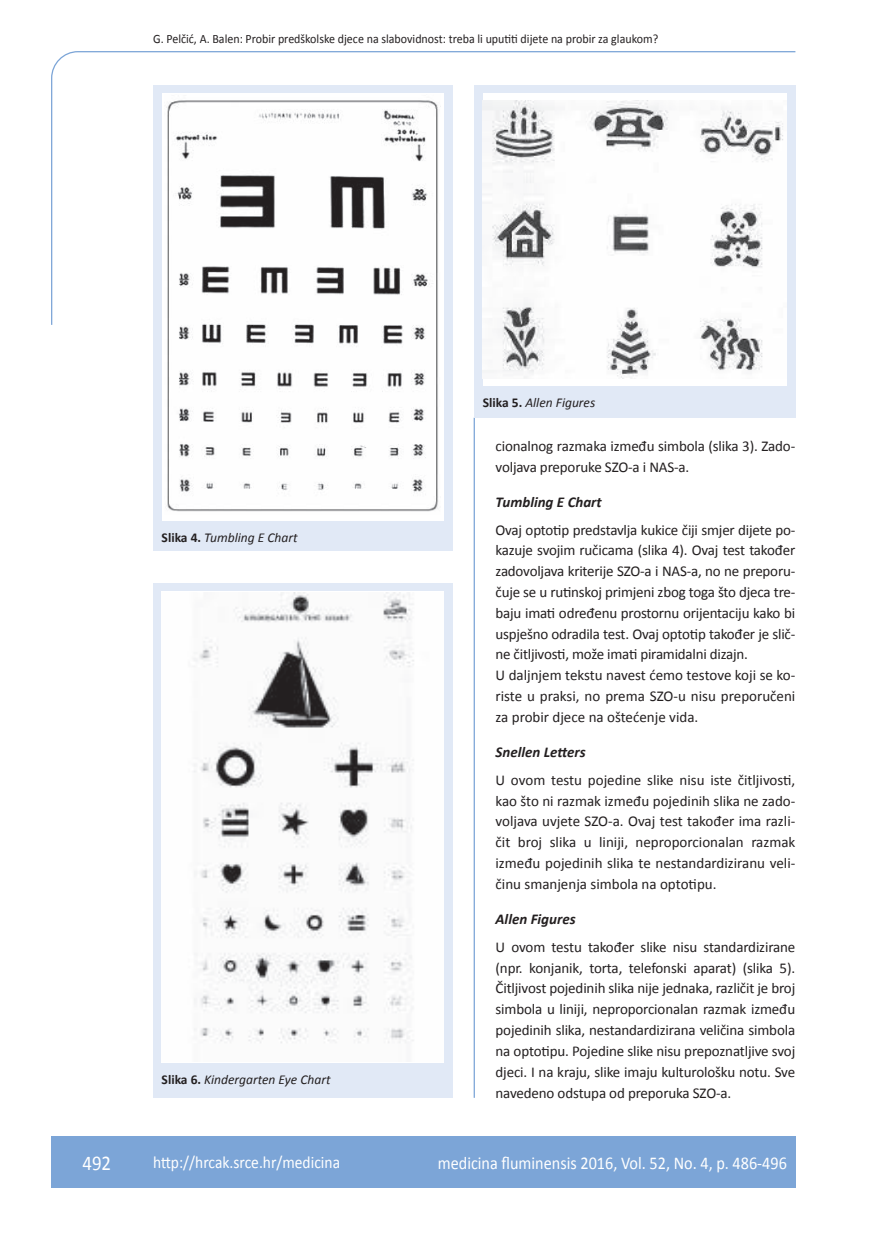
<style>
.page{position:relative;width:872px;height:1234px;background:#fff}
.page>*{position:absolute;margin:0;border:0;box-sizing:border-box;transform-origin:0 0}
.t1{font:21px "Calibri";color:#fff;scale:.9 1}
.t2{font:18px "Calibri";color:#fff;scale:.9 1}
.t3{font:17.25px "Calibri";color:#fff;scale:.9 1}
.t4{font:15px/20.9px "Calibri";letter-spacing:-.015em;color:#231f20}
.t5{font:italic 700 15px "Calibri";color:#231f20}
.t6{font:italic 13.5px "Calibri";color:#231f20}
.t7{font:12.75px "Calibri";color:#231f20;scale:.94 1}
.s1{font-weight:700;font-style:normal}
</style>
<div class="page">
<svg style="left:51px;top:51px;width:745px;height:275px"></svg>
<hr style="left:473px;top:417px;width:2px;height:680px;background:#7ca5d7">
<div style="left:51px;top:1135px;width:744px;height:51px;background:#7ca5d7"></div>
<div style="left:153px;top:85px;width:300px;height:466px;background:#e1e9f6"></div>
<div style="left:162px;top:94px;width:281px;height:427px;background:#fff"></div>
<img style="left:166px;top:100px;width:272px;height:412px">
<div style="left:474px;top:85px;width:321px;height:332px;background:#e1e9f6"></div>
<div style="left:483px;top:94px;width:303px;height:292px;background:#fff"></div>
<img style="left:483px;top:101px;width:300px;height:277px">
<svg style="left:153px;top:582px;width:299px;height:515px;background:#e3eaf6"></svg>
<img style="left:162px;top:592px;width:282px;height:469px">
<p class="t7" style="left:153px;top:30px;width:539px">G. Pelčić, A. Balen: Probir predškolske djece na slabovidnost: treba li uputiti dijete na probir za glaukom?</p>
<p class="t6" style="left:162px;top:529px;width:137px"><span class="s1">Slika 4.</span> Tumbling E Chart</p>
<p class="t6" style="left:162px;top:1070px;width:170px"><span class="s1">Slika 6.</span> Kindergarten Eye Chart</p>
<h1 class="t1" style="left:82px;top:1149px;width:33px">492</h1>
<p class="t3" style="left:153px;top:1150px;width:209px">http://hrcak.srce.hr/medicina</p>
<p class="t6" style="left:483px;top:393px;width:114px"><span class="s1">Slika 5.</span> Allen Figures</p>
<p class="t4" style="left:495px;top:435px;width:301px">cionalnog razmaka između simbola (slika 3). Zado&shy;voljava preporuke SZO-a i NAS-a.</p>
<p class="t5" style="left:495px;top:492px;width:108px">Tumbling E Chart</p>
<p class="t4" style="left:495px;top:518px;width:301px">Ovaj optotip predstavlja kukice čiji smjer dijete po&shy;kazuje svojim ručicama (slika 4). Ovaj test također zadovoljava kriterije SZO-a i NAS-a, no ne preporu&shy;čuje se u rutinskoj primjeni zbog toga što djeca tre&shy;baju imati određenu prostornu orijentaciju kako bi uspješno odradila test. Ovaj optotip također je slič&shy;ne čitljivosti, može imati piramidalni dizajn.<br>U daljnjem tekstu navest ćemo testove koji se ko&shy;riste u praksi, no prema SZO-u nisu preporučeni za probir djece na oštećenje vida.</p>
<p class="t5" style="left:495px;top:742px;width:92px">Snellen Letters</p>
<p class="t4" style="left:495px;top:768px;width:301px;text-align:justify">U ovom testu pojedine slike nisu iste čitljivosti, kao što ni razmak između pojedinih slika ne zado&shy;voljava uvjete SZO-a. Ovaj test također ima razli&shy;čit broj slika u liniji, neproporcionalan razmak između pojedinih slika te nestandardiziranu veli&shy;činu smanjenja simbola na optotipu.</p>
<p class="t5" style="left:495px;top:909px;width:82px">Allen Figures</p>
<p class="t4" style="left:495px;top:935px;width:301px;text-align:justify">U ovom testu također slike nisu standardizirane (npr. konjanik, torta, telefonski aparat) (slika 5).<br>Čitljivost pojedinih slika nije jednaka, različit je broj simbola u liniji, neproporcionalan razmak između pojedinih slika, nestandardizirana veličina simbola na optotipu. Pojedine slike nisu prepoznatljive svoj djeci. I na kraju, slike imaju kulturološku notu. Sve navedeno odstupa od preporuka SZO-a.</p>
<p class="t2" style="left:438px;top:1151px;width:389px">medicina fluminensis 2016, Vol. 52, No. 4, p. 486-496</p>
</div>
